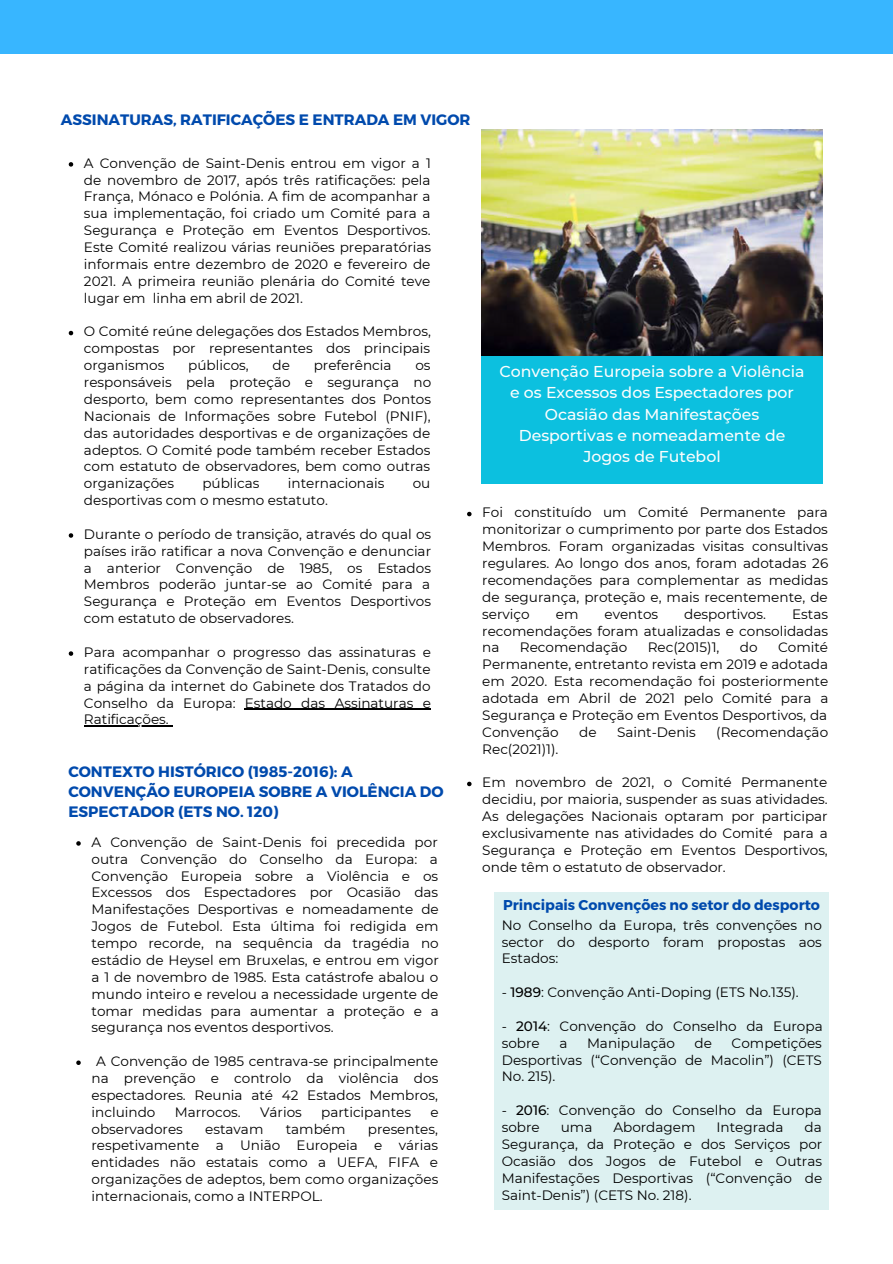
<style>
.page{position:relative;width:893px;height:1264px;background:#fff}
.page>*{position:absolute;margin:0;border:0;box-sizing:border-box;transform-origin:0 0}
.t1{font:500 15.75px/21.3px "Montserrat";color:#fdfdfd;text-align:center}
.t2{font:700 15.15px/20.2px "Montserrat";color:#004aad}
.t3{font:700 14.25px "Montserrat";color:#004aad}
.t4{font:13.65px/16.8px "Montserrat";color:#000;text-align:justify}
.s1{font-weight:500}
</style>
<div class="page">
<div style="left:0;top:0;width:892px;height:53px;background:#38b6ff"></div>
<img style="left:481px;top:130px;width:341px;height:226px">
<div style="left:481px;top:356px;width:341px;height:127px;background:#0cc0df"></div>
<div style="left:494px;top:892px;width:334px;height:318px;background:#ddf1f1"></div>
<svg style="left:69px;top:162px;width:4px;height:5px"></svg>
<svg style="left:69px;top:331px;width:4px;height:4px"></svg>
<svg style="left:69px;top:533px;width:4px;height:4px"></svg>
<svg style="left:69px;top:651px;width:4px;height:5px"></svg>
<hr style="left:245px;top:708px;width:186px;height:1px;background:#000">
<hr style="left:84px;top:725px;width:85px;height:1px;background:#000">
<svg style="left:467px;top:512px;width:4px;height:4px"></svg>
<svg style="left:467px;top:781px;width:4px;height:5px"></svg>
<svg style="left:76px;top:841px;width:5px;height:4px"></svg>
<svg style="left:76px;top:1060px;width:5px;height:4px"></svg>
<p class="t2" style="left:61px;top:109px;width:411px">ASSINATURAS, RATIFICAÇÕES E ENTRADA EM VIGOR</p>
<p class="t4" style="left:84px;top:154px;width:348px">A Convenção de Saint-Denis entrou em vigor a 1 de novembro de 2017, após três ratificações: pela França, Mónaco e Polónia. A fim de acompanhar a sua implementação, foi criado um Comité para a Segurança e Proteção em Eventos Desportivos.<br>Este Comité realizou várias reuniões preparatórias informais entre dezembro de 2020 e fevereiro de 2021. A primeira reunião plenária do Comité teve lugar em linha em abril de 2021.</p>
<p class="t4" style="left:84px;top:323px;width:348px">O Comité reúne delegações dos Estados Membros, compostas por representantes dos principais organismos</p>
<p class="t4" style="left:188px;top:357px;width:62px">públicos,</p>
<p class="t4" style="left:272px;top:357px;width:19px">de</p>
<p class="t4" style="left:314px;top:357px;width:79px">preferência</p>
<p class="t4" style="left:84px;top:357px;width:349px;text-indent:331px">os responsáveis pela proteção e segurança no desporto, bem como representantes dos Pontos Nacionais de Informações sobre Futebol (PNIF), das autoridades desportivas e de organizações de adeptos. O Comité pode também receber Estados com estatuto de observadores, bem como outras organizações</p>
<p class="t4" style="left:202px;top:475px;width:59px">públicas</p>
<p class="t4" style="left:288px;top:475px;width:98px">internacionais</p>
<p class="t4" style="left:413px;top:475px;width:19px">ou</p>
<p class="t4" style="left:84px;top:492px;width:245px">desportivas com o mesmo estatuto.</p>
<p class="t4" style="left:84px;top:525px;width:348px">Durante o período de transição, através do qual os países irão ratificar a nova Convenção e denunciar a anterior Convenção de 1985, os Estados Membros poderão juntar-se ao Comité para a Segurança e Proteção em Eventos Desportivos com estatuto de observadores.</p>
<p class="t4" style="left:84px;top:643px;width:348px">Para acompanhar o progresso das assinaturas e ratificações da Convenção de Saint-Denis, consulte a página da internet do Gabinete dos Tratados do Conselho da Europa: Estado das Assinaturas e Ratificações.</p>
<p class="t2" style="left:68px;top:760px;width:377px">CONTEXTO HISTÓRICO (1985-2016): A<br>CONVENÇÃO EUROPEIA SOBRE A VIOLÊNCIA DO<br>ESPECTADOR (ETS NO. 120)</p>
<p class="t4" style="left:91px;top:833px;width:349px">A Convenção de Saint-Denis foi precedida por outra Convenção do Conselho da Europa: a Convenção Europeia sobre a Violência e os Excessos dos Espectadores por Ocasião das Manifestações Desportivas e nomeadamente de Jogos de Futebol. Esta última foi redigida em tempo recorde, na sequência da tragédia no estádio de Heysel em Bruxelas, e entrou em vigor a 1 de novembro de 1985. Esta catástrofe abalou o mundo inteiro e revelou a necessidade urgente de tomar medidas para aumentar a proteção e a segurança nos eventos desportivos.</p>
<p class="t4" style="left:91px;top:1052px;width:348px;text-indent:5px">A Convenção de 1985 centrava-se principalmente na prevenção e controlo da violência dos espectadores. Reunia até 42 Estados Membros, incluindo</p>
<p class="t4" style="left:175px;top:1103px;width:68px">Marrocos.</p>
<p class="t4" style="left:260px;top:1103px;width:43px">Vários</p>
<p class="t4" style="left:321px;top:1103px;width:91px">participantes</p>
<p class="t4" style="left:430px;top:1103px;width:10px">e</p>
<p class="t4" style="left:91px;top:1120px;width:93px">observadores</p>
<p class="t4" style="left:205px;top:1120px;width:60px">estavam</p>
<p class="t4" style="left:286px;top:1120px;width:61px">também</p>
<p class="t4" style="left:91px;top:1120px;width:348px;text-indent:276px">presentes, respetivamente a União Europeia e várias entidades não estatais como a UEFA, FIFA e organizações de adeptos, bem como organizações internacionais, como a INTERPOL.</p>
<p class="t1" style="left:499px;top:360px;width:306px">Convenção Europeia sobre a Violência e os Excessos dos Espectadores por<br>Ocasião das Manifestações<br>Desportivas e nomeadamente de<br>Jogos de Futebol</p>
<p class="t4" style="left:482px;top:504px;width:347px">Foi constituído um Comité Permanente para monitorizar o cumprimento por parte dos Estados Membros. Foram organizadas visitas consultivas regulares. Ao longo dos anos, foram adotadas 26 recomendações para complementar as medidas de segurança, proteção e, mais recentemente, de serviço</p>
<p class="t4" style="left:556px;top:605px;width:24px">em</p>
<p class="t4" style="left:604px;top:605px;width:55px">eventos</p>
<p class="t4" style="left:684px;top:605px;width:83px">desportivos.</p>
<p class="t4" style="left:482px;top:605px;width:347px;text-indent:310px">Estas recomendações foram atualizadas e consolidadas na</p>
<p class="t4" style="left:482px;top:639px;width:347px;text-indent:296px">Comité Permanente, entretanto revista em 2019 e adotada em 2020. Esta recomendação foi posteriormente adotada em Abril de 2021 pelo Comité para a Segurança e Proteção em Eventos Desportivos, da Convenção</p>
<p class="t4" style="left:520px;top:639px;width:109px">Recomendação</p>
<p class="t4" style="left:647px;top:639px;width:73px">Rec(2015)1,</p>
<p class="t4" style="left:739px;top:639px;width:19px">do</p>
<p class="t4" style="left:579px;top:723px;width:19px">de</p>
<p class="t4" style="left:617px;top:723px;width:80px">Saint-Denis</p>
<p class="t4" style="left:716px;top:723px;width:113px">(Recomendação</p>
<p class="t4" style="left:482px;top:740px;width:78px">Rec(2021)1).</p>
<p class="t4" style="left:482px;top:774px;width:347px">Em novembro de 2021, o Comité Permanente decidiu, por maioria, suspender as suas atividades.<br>As delegações Nacionais optaram por participar exclusivamente nas atividades do Comité para a Segurança e Proteção em Eventos Desportivos, onde têm o estatuto de observador.</p>
<p class="t3" style="left:503px;top:895px;width:318px">Principais Convenções no setor do desporto</p>
<p class="t4" style="left:501px;top:916px;width:321px">No Conselho da Europa, três convenções no sector do desporto foram propostas aos Estados:</p>
<p class="t4" style="left:501px;top:983px;width:298px">- <span class="s1">1989</span>: Convenção Anti-Doping (ETS No.135).</p>
<p class="t4" style="left:501px;top:1017px;width:322px">- <span class="s1">2014</span>: Convenção do Conselho da Europa sobre</p>
<p class="t4" style="left:501px;top:1034px;width:321px;text-indent:230px">Competições Desportivas (“Convenção de Macolin”) (CETS No. 215).</p>
<p class="t4" style="left:501px;top:1101px;width:321px">- <span class="s1">2016</span>: Convenção do Conselho da Europa sobre</p>
<p class="t4" style="left:559px;top:1034px;width:10px">a</p>
<p class="t4" style="left:587px;top:1034px;width:89px">Manipulação</p>
<p class="t4" style="left:694px;top:1034px;width:19px">de</p>
<p class="t4" style="left:501px;top:1118px;width:322px;text-indent:302px">da Segurança, da Proteção e dos Serviços por Ocasião dos Jogos de Futebol e Outras Manifestações Desportivas (“Convenção de Saint-Denis”) (CETS No. 218).</p>
<p class="t4" style="left:560px;top:1118px;width:33px">uma</p>
<p class="t4" style="left:613px;top:1118px;width:84px">Abordagem</p>
<p class="t4" style="left:716px;top:1118px;width:68px">Integrada</p>
</div>
